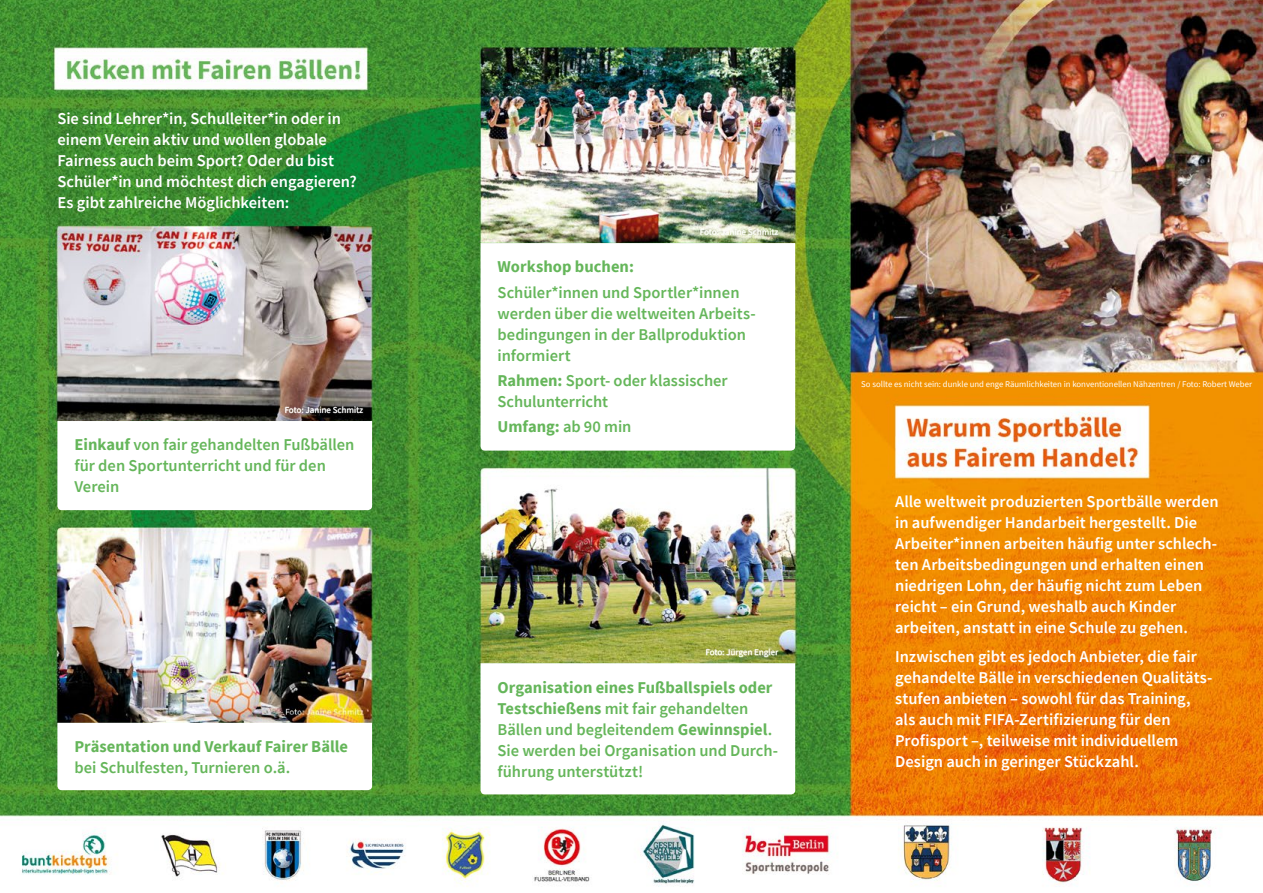
<style>
.page{position:relative;width:1263px;height:893px;background:#fff}
.page>*{position:absolute;margin:0;border:0;box-sizing:border-box;transform-origin:0 0}
.t1{font:600 16.5px/21px "Source Sans Pro";color:#fff}
.t2{font:600 16.5px/21px "Source Sans Pro";color:#65b65a}
.t3{font:700 16.5px "Source Sans Pro";letter-spacing:.005em;color:#65b65a}
.t4{font:9px "Source Sans Pro";color:#fff}
.t5{font:8.7px "Source Sans Pro";color:#fff}
.s1{font-weight:700}
.s2{font-weight:600}
</style>
<div class="page">
<img style="left:0;top:0;width:1263px;height:887px">
<svg style="left:57px;top:421px;width:315px;height:89px"></svg>
<svg style="left:57px;top:723px;width:315px;height:67px"></svg>
<svg style="left:480px;top:663px;width:315px;height:131px"></svg>
<svg style="left:480px;top:243px;width:315px;height:208px"></svg>
<p class="t1" style="left:57px;top:108px;width:301px">Sie sind Lehrer*in, Schulleiter*in oder in einem Verein aktiv und wollen globale Fairness auch beim Sport? Oder du bist Schüler*in und möchtest dich engagieren?<br>Es gibt zahlreiche Möglichkeiten:</p>
<p class="t4" style="left:285px;top:404px;width:80px">Foto: Janine Schmitz</p>
<p class="t2" style="left:74px;top:434px;width:282px"><span class="s1">Einkauf</span> von fair gehandelten Fußbällen für den Sportunterricht und für den<br>Verein</p>
<p class="t3" style="left:74px;top:735px;width:275px">Präsentation und Verkauf Fairer Bälle</p>
<p class="t2" style="left:74px;top:757px;width:218px">bei Schulfesten, Turnieren o.ä.</p>
<p class="t4" style="left:700px;top:226px;width:80px">Foto: Janine Schmitz</p>
<p class="t3" style="left:497px;top:256px;width:138px">Workshop buchen:</p>
<p class="t2" style="left:497px;top:282px;width:260px">Schüler*innen und Sportler*innen werden über die weltweiten Arbeits&shy;bedingungen in der Ballproduktion informiert</p>
<p class="t2" style="left:497px;top:370px;width:232px"><span class="s1">Rahmen:</span> Sport- oder klassischer<br>Schulunterricht</p>
<p class="t3" style="left:497px;top:416px;width:135px">Umfang: <span class="s2">ab 90 min</span></p>
<p class="t4" style="left:705px;top:646px;width:74px">Foto: Jürgen Engler</p>
<p class="t2" style="left:497px;top:676px;width:282px"><span class="s1">Organisation eines Fußballspiels oder Testschießens</span> mit fair gehandelten Bällen und begleitendem <span class="s1">Gewinnspiel</span>.<br>Sie werden bei Organisation und Durch&shy;führung unterstützt!</p>
<p class="t5" style="left:861px;top:379px;width:392px">So sollte es nicht sein: dunkle und enge Räumlichkeiten in konventionellen Nähzentren / Foto: Robert Weber</p>
<p class="t1" style="left:895px;top:490px;width:325px">Alle weltweit produzierten Sportbälle werden in aufwendiger Handarbeit hergestellt. Die Arbeiter*innen arbeiten häufig unter schlech&shy;ten Arbeitsbedingungen und erhalten einen niedrigen Lohn, der häufig nicht zum Leben reicht – ein Grund, weshalb auch Kinder arbeiten, anstatt in eine Schule zu gehen.</p>
<p class="t1" style="left:895px;top:646px;width:319px">Inzwischen gibt es jedoch Anbieter, die fair gehandelte Bälle in verschiedenen Qualitäts&shy;stufen anbieten – sowohl für das Training, als auch mit FIFA-Zertifizierung für den Profisport –, teilweise mit individuellem Design auch in geringer Stückzahl.</p>
</div>
